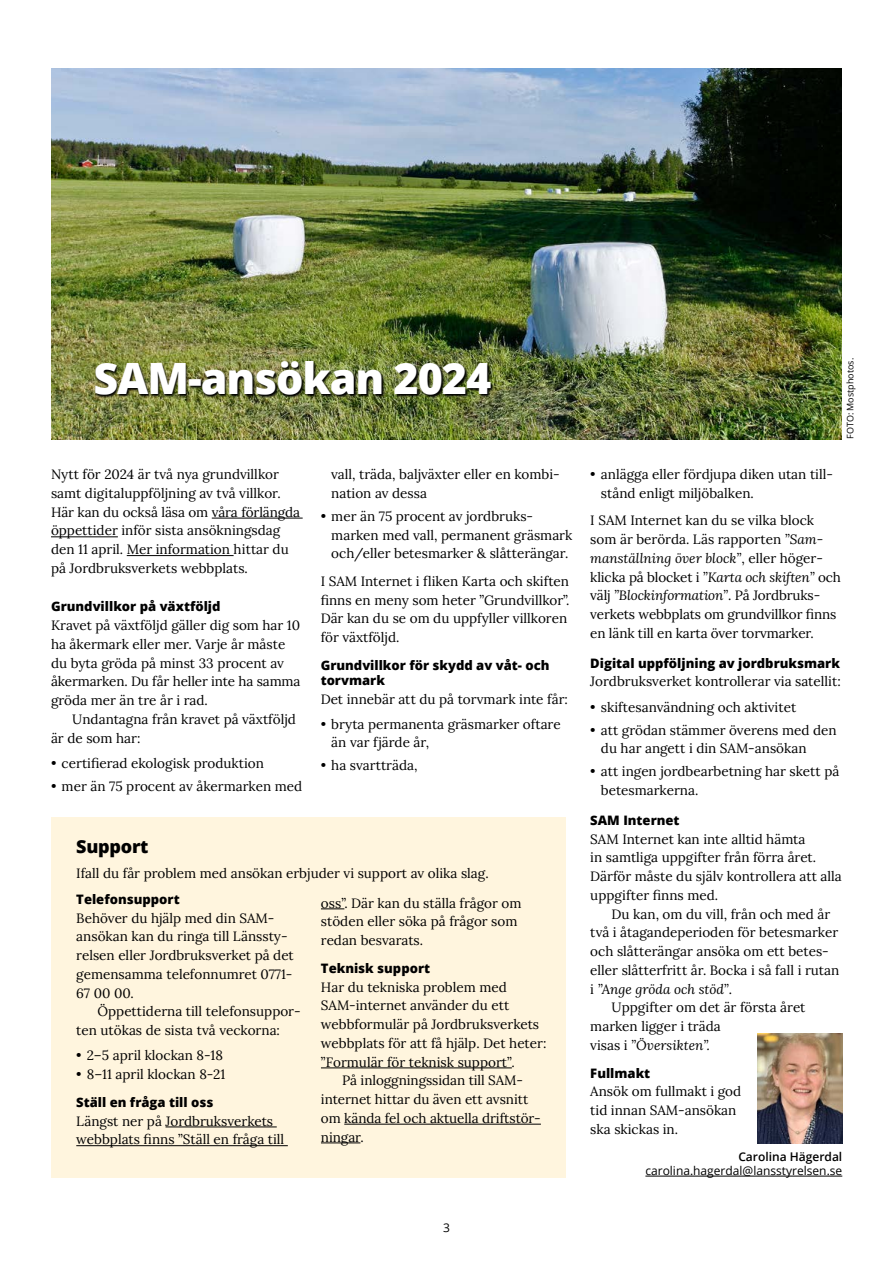
<style>
.page{position:relative;width:893px;height:1263px;background:#fff}
.page>*{position:absolute;margin:0;border:0;box-sizing:border-box;transform-origin:0 0}
.Rubrik_1{font:800 43.05px "Open Sans";letter-spacing:-.025em;color:#fff}
.Rubrik_3{font:800 18px "Open Sans";letter-spacing:-.015em;color:#000}
.Brödtext_utan_luft_e{font:13.5px/18.8px "Lora";color:#000}
.punktlista{font:13.5px/18.8px "Lora";color:#000}
.Brödtext_med_indrag{font:13.5px/18.8px "Lora";color:#000}
.Brödtext{font:13.5px/18.8px "Lora";color:#000}
.Mellanrubrik{font:800 13.05px/15px "Open Sans";color:#000}
.artikelförfattare_me{font:12px "Open Sans";color:#000}
.Artikelförfattare{font:600 12px "Open Sans";color:#000}
.t1{font:9px "Open Sans";color:#000}
.s1{font-style:italic}
</style>
<div class="page">
<hr style="left:212px;top:518px;width:91px;height:1px;background:#000">
<hr style="left:51px;top:536px;width:67px;height:1px;background:#000">
<hr style="left:127px;top:555px;width:107px;height:1px;background:#000">
<img style="left:51px;top:68px;width:791px;height:371px">
<img style="left:94px;top:361px;width:399px;height:37px">
<div style="left:51px;top:817px;width:514px;height:361px;background:#fff5de"></div>
<hr style="left:166px;top:1126px;width:111px;height:1px;background:#000">
<hr style="left:76px;top:1145px;width:212px;height:1px;background:#000">
<svg style="left:321px;top:908px;width:23px;height:1px"></svg>
<hr style="left:321px;top:1067px;width:191px;height:1px;background:#000">
<hr style="left:344px;top:1124px;width:197px;height:1px;background:#000">
<hr style="left:321px;top:1142px;width:39px;height:1px;background:#000">
<img style="left:757px;top:1033px;width:85px;height:111px">
<hr style="left:645px;top:1176px;width:197px;height:1px;background:#000">
<h1 class="Rubrik_1" style="left:93px;top:346px;width:399px">SAM-ansökan 2024</h1>
<p class="Brödtext" style="left:51px;top:464px;width:251px">Nytt för 2024 är två nya grundvillkor samt digitaluppföljning av två villkor.<br>Här kan du också läsa om våra förlängda öppettider inför sista ansökningsdag den 11 april. Mer information hittar du på Jordbruksverkets webbplats.</p>
<h2 class="Mellanrubrik" style="left:51px;top:598px;width:171px">Grundvillkor på växtföljd</h2>
<p class="Brödtext_utan_luft_e" style="left:51px;top:615px;width:251px">Kravet på växtföljd gäller dig som har 10 ha åkermark eller mer. Varje år måste du byta gröda på minst 33 procent av åkermarken. Du får heller inte ha samma gröda mer än tre år i rad.</p>
<p class="Brödtext_med_indrag" style="left:51px;top:709px;width:246px;text-indent:21px">Undantagna från kravet på växtföljd är de som har:</p>
<p class="punktlista" style="left:51px;top:753px;width:214px">• certifierad ekologisk produktion</p>
<p class="punktlista" style="left:51px;top:776px;width:253px">• mer än 75 procent av åkermarken med</p>
<p class="punktlista" style="left:331px;top:464px;width:230px">vall, träda, baljväxter eller en kombi&shy;nation av dessa</p>
<p class="punktlista" style="left:331px;top:506px;width:243px;text-indent:-11px">• mer än 75 procent av jordbruks&shy;marken med vall, permanent gräsmark och/eller betesmarker &amp; slåtterängar.</p>
<p class="Brödtext_utan_luft_e" style="left:321px;top:571px;width:250px">I SAM Internet i fliken Karta och skiften finns en meny som heter ”Grundvillkor”.<br>Där kan du se om du uppfyller villkoren för växtföljd.</p>
<h2 class="Mellanrubrik" style="left:321px;top:657px;width:230px">Grundvillkor för skydd av våt- och torvmark</h2>
<p class="Brödtext" style="left:321px;top:688px;width:249px">Det innebär att du på torvmark inte får:</p>
<p class="punktlista" style="left:331px;top:713px;width:231px;text-indent:-11px">• bryta permanenta gräsmarker oftare än var fjärde år,</p>
<p class="punktlista" style="left:321px;top:755px;width:98px">• ha svartträda,</p>
<h1 class="Rubrik_3" style="left:76px;top:833px;width:74px">Support</h1>
<p class="Brödtext_utan_luft_e" style="left:76px;top:863px;width:414px">Ifall du får problem med ansökan erbjuder vi support av olika slag.</p>
<h2 class="Mellanrubrik" style="left:76px;top:891px;width:105px">Telefonsupport</h2>
<p class="Brödtext_utan_luft_e" style="left:76px;top:907px;width:219px">Behöver du hjälp med din SAM&shy;ansökan kan du ringa till Länssty&shy;relsen eller Jordbruksverket på det gemensamma telefonnumret 0771-<br>67 00 00.</p>
<p class="Brödtext_med_indrag" style="left:76px;top:1001px;width:226px;text-indent:21px">Öppettiderna till telefonsuppor&shy;ten utökas de sista två veckorna:</p>
<p class="punktlista" style="left:76px;top:1045px;width:148px">• 2–5 april klockan 8-18</p>
<p class="punktlista" style="left:76px;top:1064px;width:150px">• 8–11 april klockan 8-21</p>
<h2 class="Mellanrubrik" style="left:76px;top:1094px;width:139px">Ställ en fråga till oss</h2>
<p class="Brödtext_utan_luft_e" style="left:76px;top:1110px;width:209px">Längst ner på Jordbruksverkets webbplats finns ”Ställ en fråga till</p>
<p class="Brödtext_utan_luft_e" style="left:321px;top:892px;width:202px">oss”. Där kan du ställa frågor om stöden eller söka på frågor som redan besvarats.</p>
<h2 class="Mellanrubrik" style="left:321px;top:960px;width:111px">Teknisk support</h2>
<p class="Brödtext_utan_luft_e" style="left:321px;top:976px;width:227px">Har du tekniska problem med<br>SAM-internet använder du ett webbformulär på Jordbruksverkets webbplats för att få hjälp. Det heter: ”Formulär för teknisk support”<span class="s1">.</span></p>
<p class="Brödtext_med_indrag" style="left:321px;top:1070px;width:221px;text-indent:21px">På inloggningssidan till SAM&shy;internet hittar du även ett avsnitt om kända fel och aktuella driftstör&shy;ningar.</p>
<p class="t1" style="left:844px;top:439px;width:83px;rotate:-90deg">FOTO: Mostphotos.</p>
<p class="punktlista" style="left:601px;top:464px;width:234px;text-indent:-11px">• anlägga eller fördjupa diken utan till&shy;stånd enligt miljöbalken.</p>
<p class="Brödtext_utan_luft_e" style="left:590px;top:510px;width:252px">I SAM Internet kan du se vilka block som är berörda. Läs rapporten <span class="s1">”Sam&shy;manställning över block”</span>, eller höger&shy;klicka på blocket i <span class="s1">”Karta och skiften”</span> och välj <span class="s1">”Blockinformation”</span>. På Jordbruks&shy;verkets webbplats om grundvillkor finns en länk till en karta över torvmarker.</p>
<h2 class="Mellanrubrik" style="left:590px;top:655px;width:251px">Digital uppföljning av jordbruksmark</h2>
<p class="punktlista" style="left:590px;top:671px;width:252px">Jordbruksverket kontrollerar via satellit:</p>
<p class="punktlista" style="left:590px;top:696px;width:207px">• skiftesanvändning och aktivitet</p>
<p class="punktlista" style="left:601px;top:719px;width:237px;text-indent:-11px">• att grödan stämmer överens med den du har angett i din SAM-ansökan</p>
<p class="punktlista" style="left:601px;top:761px;width:240px;text-indent:-11px">• att ingen jordbearbetning har skett på betesmarkerna.</p>
<h2 class="Mellanrubrik" style="left:590px;top:812px;width:91px">SAM Internet</h2>
<p class="Brödtext_utan_luft_e" style="left:590px;top:829px;width:253px">SAM Internet kan inte alltid hämta<br>in samtliga uppgifter från förra året.<br>Därför måste du själv kontrollera att alla uppgifter finns med.</p>
<p class="Brödtext_med_indrag" style="left:590px;top:904px;width:250px;text-indent:21px">Du kan, om du vill, från och med år två i åtagandeperioden för betesmarker och slåtterängar ansöka om ett betes&shy;eller slåtterfritt år. Bocka i så fall i rutan i <span class="s1">”Ange gröda och stöd”</span>.</p>
<p class="Brödtext_med_indrag" style="left:590px;top:997px;width:217px;text-indent:21px">Uppgifter om det är första året marken ligger i träda<br>visas i <span class="s1">”Översikten”.</span></p>
<h2 class="Mellanrubrik" style="left:590px;top:1065px;width:61px">Fullmakt</h2>
<p class="Brödtext" style="left:590px;top:1081px;width:152px">Ansök om fullmakt i god tid innan SAM-ansökan ska skickas in.</p>
<p class="Artikelförfattare" style="left:738px;top:1148px;width:105px">Carolina Hägerdal</p>
<p class="artikelförfattare_me" style="left:645px;top:1162px;width:198px">carolina.hagerdal@lansstyrelsen.se</p>
<p class="artikelförfattare_me" style="left:443px;top:1219px;width:8px">3</p>
</div>
